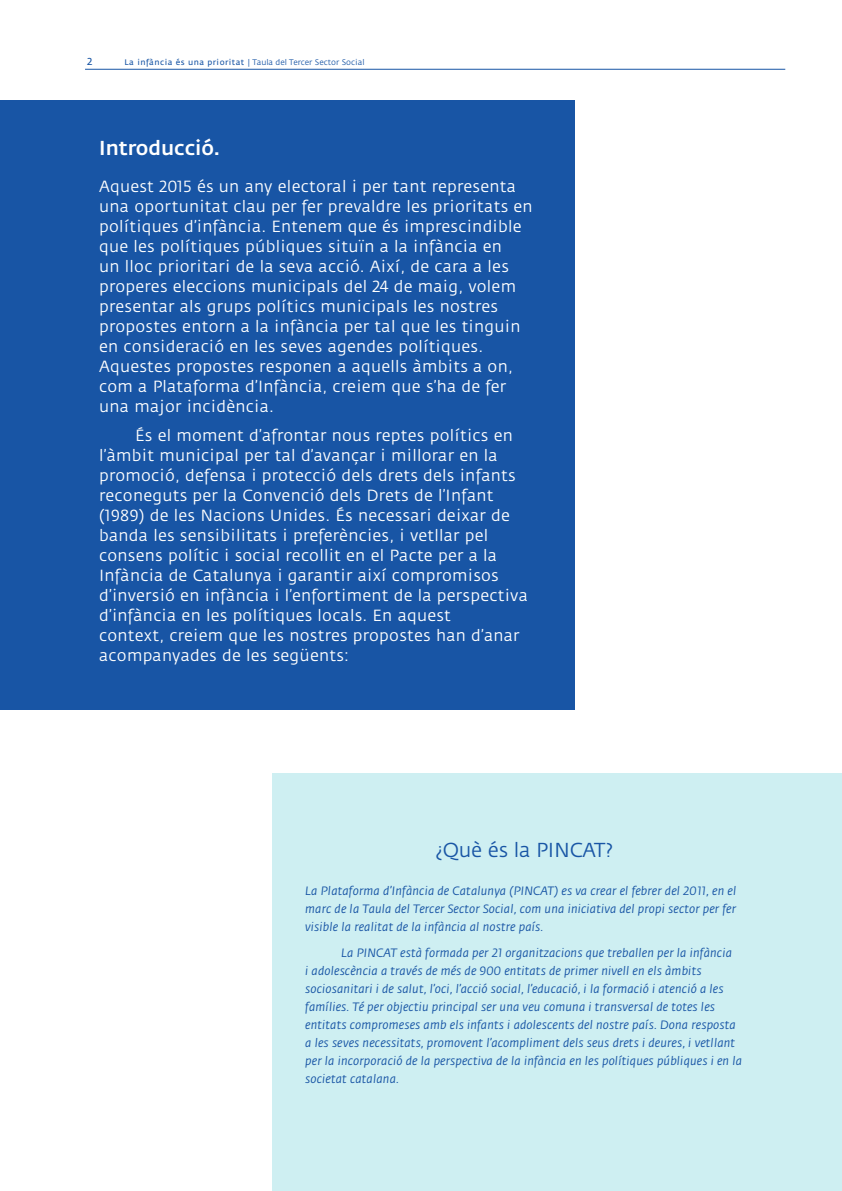
<style>
.page{position:relative;width:842px;height:1191px;background:#fff}
.page>*{position:absolute;margin:0;border:0;box-sizing:border-box;transform-origin:0 0}
.Introduccion{font:20px "Fedra Sans";letter-spacing:-.01em;color:#1855a5}
.Introduccion-2{font:500 20px "Fedra Sans";color:#fff}
.Introduccion-3{font:16px/20px "Fedra Sans";letter-spacing:.015em;color:#fff}
.Introduccion-4{font:italic 12px/18px "Fedra Sans";letter-spacing:.015em;color:#1855a5;text-align:justify}
.t1{font:10px "Fedra Sans";color:#1855a5}
.t2{font:8px "Fedra Sans";color:#1855a5}
.s1{font-style:inherit}
</style>
<div class="page">
<div style="left:273px;top:772px;width:569px;height:419px;background:#ceeff2"></div>
<div style="left:0;top:101px;width:574px;height:609px;background:#1855a5"></div>
<hr style="left:85px;top:69px;width:700px;height:1px;background:#1855a5">
<p class="t1" style="left:87px;top:56px;width:7px">2</p>
<p class="t2" style="left:124px;top:58px;width:242px"><span class="s1">La infància és una prioritat</span> | Taula del Tercer Sector Social</p>
<p class="Introduccion-2" style="left:99px;top:136px;width:123px">Introducció.</p>
<p class="Introduccion-3" style="left:99px;top:177px;width:435px">Aquest 2015 és un any electoral i per tant representa una oportunitat clau per fer prevaldre les prioritats en polítiques d’infància. Entenem que és imprescindible que les polítiques públiques situïn a la infància en<br>un lloc prioritari de la seva acció. Així, de cara a les properes eleccions municipals del 24 de maig, volem presentar als grups polítics municipals les nostres propostes entorn a la infància per tal que les tinguin en consideració en les seves agendes polítiques.<br>Aquestes propostes responen a aquells àmbits a on, com a Plataforma d’Infància, creiem que s’ha de fer una major incidència.</p>
<p class="Introduccion-3" style="left:99px;top:425px;width:430px;text-indent:36px">És el moment d’afrontar nous reptes polítics en l’àmbit municipal per tal d’avançar i millorar en la promoció, defensa i protecció dels drets dels infants reconeguts per la Convenció dels Drets de l’Infant (1989) de les Nacions Unides. És necessari deixar de banda les sensibilitats i preferències, i vetllar pel consens polític i social recollit en el Pacte per a la Infància de Catalunya i garantir així compromisos d’inversió en infància i l’enfortiment de la perspectiva d’infància en les polítiques locals. En aquest<br>context, creiem que les nostres propostes han d’anar acompanyades de les següents:</p>
<p class="Introduccion" style="left:434px;top:839px;width:180px">¿Què és la PINCAT?</p>
<p class="Introduccion-4" style="left:305px;top:882px;width:432px">La Plataforma d’Infància de Catalunya (PINCAT) es va crear el febrer del 2011, en el marc de la Taula del Tercer Sector Social, com una iniciativa del propi sector per fer visible la realitat de la infància al nostre país.</p>
<p class="Introduccion-4" style="left:305px;top:944px;width:438px;text-align:left;text-indent:36px">La PINCAT està formada per 21 organitzacions que treballen per la infància<br>i adolescència a través de més de 900 entitats de primer nivell en els àmbits sociosanitari i de salut, l’oci, l’acció social, l’educació, i la formació i atenció a les famílies. Té per objectiu principal ser una veu comuna i transversal de totes les entitats compromeses amb els infants i adolescents del nostre país. Dona resposta a les seves necessitats, promovent l’acompliment dels seus drets i deures, i vetllant per la incorporació de la perspectiva de la infància en les polítiques públiques i en la societat catalana.</p>
</div>
